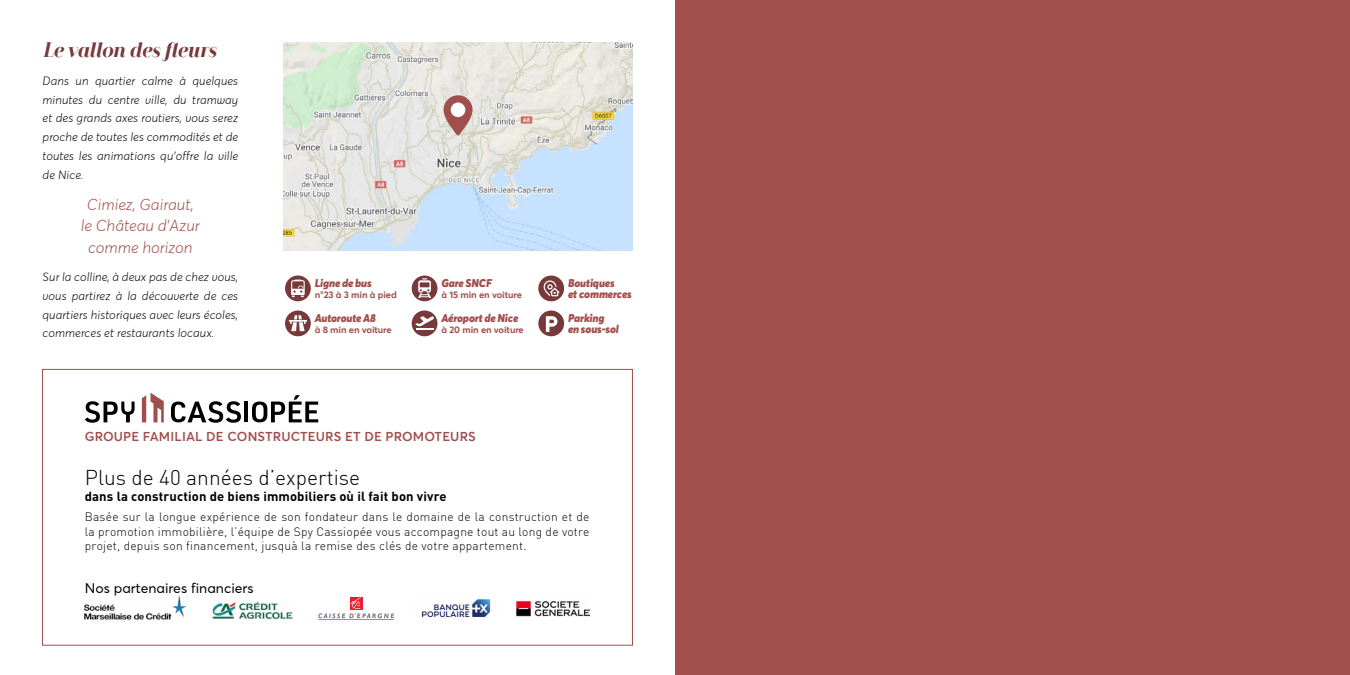
<style>
.page{position:relative;width:1350px;height:675px;background:#fff}
.page>*{position:absolute;margin:0;border:0;box-sizing:border-box;transform-origin:0 0}
.t1{font:300 21px "DIN";color:#000}
.t2{font:italic 700 21px "Camila";color:#78393a}
.t3{font:italic 300 16px/21.9px "Averta Std";color:#a04f4d;text-align:center}
.t4{font:14px "Averta Std";color:#000}
.t5{font:700 13px "DIN Pro";letter-spacing:.01em;color:#000}
.t6{font:600 12.9px "Averta Std";letter-spacing:.01em;color:#a04f4d}
.t7{font:italic 300 12px/18.9px "Averta Std";letter-spacing:.01em;color:#000;text-align:justify}
.t8{font:300 12px/14.4px "DIN";letter-spacing:.02em;color:#000;text-align:justify}
.t9{font:italic 900 11.2px/11px "Averta Std";letter-spacing:-.01em;color:#a04f4d}
.t10{font:700 9.4px "Averta Std";letter-spacing:-.01em;color:#a04f4d}
</style>
<div class="page">
<div style="left:675px;top:0;width:674px;height:675px;background:#a04f4d"></div>
<div style="left:42px;top:369px;width:591px;height:276px;border:1px solid #a04f4d"></div>
<img style="left:85px;top:595px;width:101px;height:25px">
<img style="left:212px;top:602px;width:81px;height:18px">
<img style="left:421px;top:599px;width:70px;height:19px">
<img style="left:516px;top:601px;width:73px;height:16px">
<svg style="left:318px;top:597px;width:76px;height:23px"></svg>
<svg style="left:142px;top:392px;width:22px;height:30px"></svg>
<hr style="left:244px;top:401px;width:4px;height:21px;background:#000">
<svg style="left:252px;top:395px;width:66px;height:27px"></svg>
<svg style="left:85px;top:401px;width:50px;height:22px"></svg>
<svg style="left:171px;top:401px;width:70px;height:22px"></svg>
<div style="left:411px;top:275px;width:26px;height:26px;background:#78393a;border-radius:50%"></div>
<svg style="left:418px;top:278px;width:13px;height:20px"></svg>
<svg style="left:285px;top:310px;width:26px;height:26px"></svg>
<svg style="left:289px;top:315px;width:18px;height:16px"></svg>
<div style="left:285px;top:275px;width:26px;height:26px;background:#78393a;border-radius:50%"></div>
<svg style="left:291px;top:279px;width:14px;height:18px"></svg>
<div style="left:411px;top:310px;width:26px;height:26px;background:#78393a;border-radius:50%"></div>
<svg style="left:415px;top:316px;width:19px;height:14px"></svg>
<svg style="left:538px;top:310px;width:26px;height:26px"></svg>
<svg style="left:546px;top:316px;width:11px;height:16px"></svg>
<svg style="left:538px;top:275px;width:26px;height:26px"></svg>
<svg style="left:543px;top:280px;width:16px;height:16px"></svg>
<img style="left:283px;top:43px;width:349px;height:207px">
<svg style="left:443px;top:95px;width:29px;height:40px"></svg>
<div style="left:450px;top:102px;width:15px;height:15px;background:#fff;border-radius:50%"></div>
<h1 class="t2" style="left:43px;top:38px;width:175px">Le vallon des fleurs</h1>
<p class="t7" style="left:43px;top:71px;width:197px">Dans un quartier calme à quelques minutes du centre ville, du tramway et des grands axes routiers, vous serez proche de toutes les commodités et de toutes les animations qu’offre la ville de Nice.</p>
<h2 class="t3" style="left:81px;top:193px;width:120px">Cimiez, Gairaut, le Château d’Azur comme horizon</h2>
<p class="t7" style="left:43px;top:267px;width:197px">Sur la colline, à deux pas de chez vous, vous partirez à la découverte de ces quartiers historiques avec leurs écoles, commerces et restaurants locaux.</p>
<p class="t9" style="left:315px;top:278px;width:59px">Ligne de bus</p>
<p class="t10" style="left:315px;top:289px;width:84px">n°23 à 3 min à pied</p>
<p class="t9" style="left:315px;top:313px;width:63px">Autoroute A8</p>
<p class="t10" style="left:315px;top:324px;width:79px">à 8 min en voiture</p>
<p class="t9" style="left:441px;top:278px;width:52px">Gare SNCF</p>
<p class="t10" style="left:441px;top:289px;width:82px">à 15 min en voiture</p>
<p class="t9" style="left:441px;top:313px;width:78px">Aéroport de Nice</p>
<p class="t10" style="left:441px;top:324px;width:84px">à 20 min en voiture</p>
<p class="t6" style="left:85px;top:428px;width:392px">GROUPE FAMILIAL DE CONSTRUCTEURS ET DE PROMOTEURS</p>
<p class="t9" style="left:568px;top:278px;width:65px">Boutiques<br>et commerces</p>
<p class="t9" style="left:568px;top:313px;width:52px">Parking<br>en sous-sol</p>
<h1 class="t1" style="left:85px;top:465px;width:277px">Plus de 40 années d’expertise</h1>
<p class="t5" style="left:85px;top:487px;width:363px">dans la construction de biens immobiliers où il fait bon vivre</p>
<p class="t8" style="left:85px;top:509px;width:506px">Basée sur la longue expérience de son fondateur dans le domaine de la construction et de la promotion immobilière, l’équipe de Spy Cassiopée vous accompagne tout au long de votre projet, depuis son financement, jusquà la remise des clés de votre appartement.</p>
<p class="t4" style="left:85px;top:579px;width:170px">Nos partenaires financiers</p>
</div>
